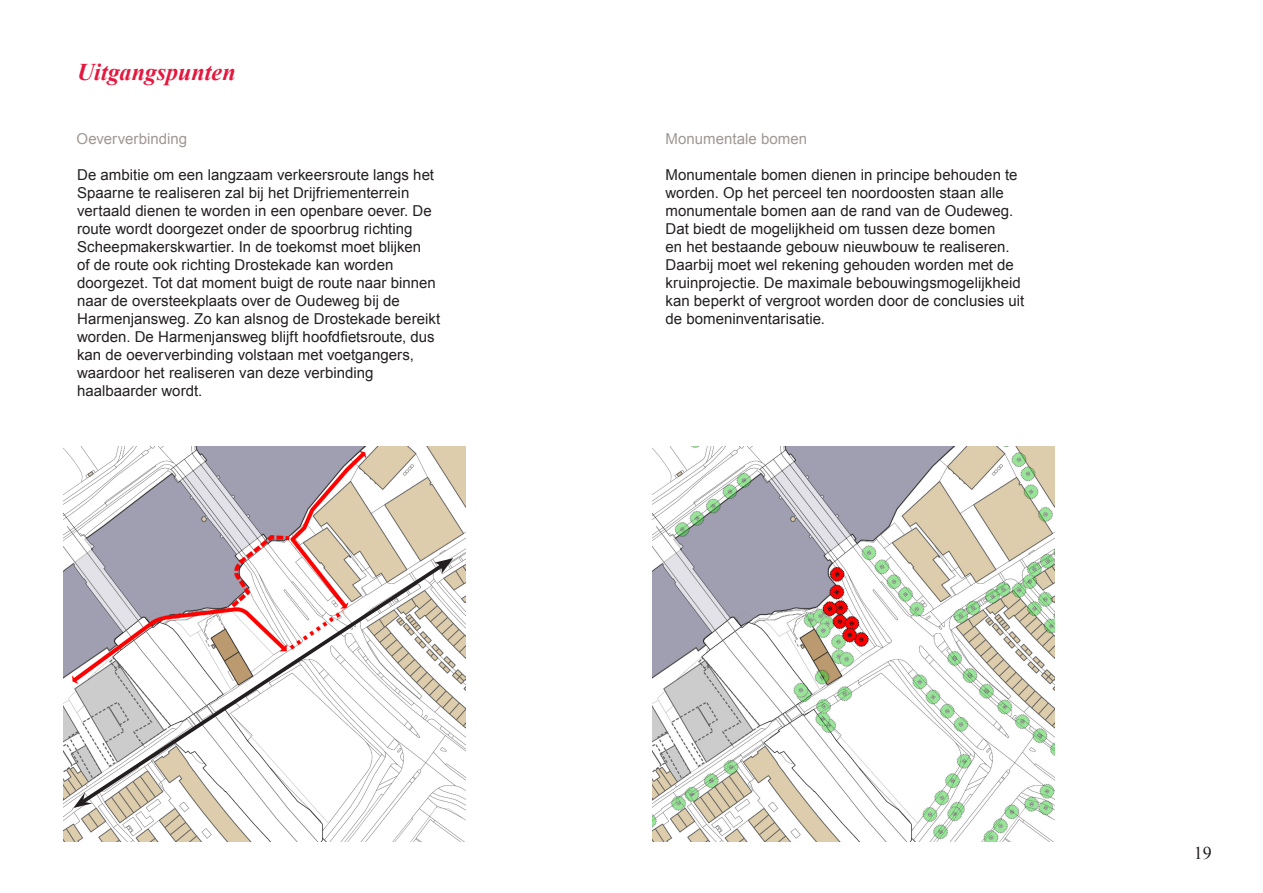
<style>
.page{position:relative;width:1263px;height:893px;background:#fff}
.page>*{position:absolute;margin:0;border:0;box-sizing:border-box;transform-origin:0 0}
.Kop{font:italic 700 24px "Times New Roman";color:#e4183e}
.t1{font:18px "Times New Roman";color:#231f20}
.platte_tekst{font:15px/18px "Arial";letter-spacing:.005em;color:#231f20}
.tussenkopje{font:15px "Arial";letter-spacing:.005em;color:#9f9793}
</style>
<div class="page">
<img style="left:64px;top:446px;width:402px;height:396px">
<svg style="left:78px;top:559px;width:371px;height:248px"></svg>
<svg style="left:73px;top:792px;width:19px;height:16px"></svg>
<svg style="left:434px;top:558px;width:19px;height:16px"></svg>
<img style="left:653px;top:446px;width:402px;height:396px">
<p class="Kop" style="left:77px;top:55px;width:160px">Uitgangspunten</p>
<p class="tussenkopje" style="left:77px;top:129px;width:112px">Oeververbinding</p>
<p class="tussenkopje" style="left:665px;top:129px;width:143px">Monumentale bomen</p>
<p class="platte_tekst" style="left:665px;top:166px;width:360px">Monumentale bomen dienen in principe behouden te worden. Op het perceel ten noordoosten staan alle monumentale bomen aan de rand van de Oudeweg.<br>Dat biedt de mogelijkheid om tussen deze bomen<br>en het bestaande gebouw nieuwbouw te realiseren.<br>Daarbij moet wel rekening gehouden worden met de kruinprojectie. De maximale bebouwingsmogelijkheid kan beperkt of vergroot worden door de conclusies uit de bomeninventarisatie.</p>
<p class="platte_tekst" style="left:77px;top:166px;width:365px">De ambitie om een langzaam verkeersroute langs het Spaarne te realiseren zal bij het Drijfriementerrein vertaald dienen te worden in een openbare oever. De route wordt doorgezet onder de spoorbrug richting Scheepmakerskwartier. In de toekomst moet blijken<br>of de route ook richting Drostekade kan worden doorgezet. Tot dat moment buigt de route naar binnen naar de oversteekplaats over de Oudeweg bij de Harmenjansweg. Zo kan alsnog de Drostekade bereikt worden. De Harmenjansweg blijft hoofdfietsroute, dus kan de oeververbinding volstaan met voetgangers, waardoor het realiseren van deze verbinding haalbaarder wordt.</p>
<p class="t1" style="left:1194px;top:840px;width:19px">19</p>
</div>
